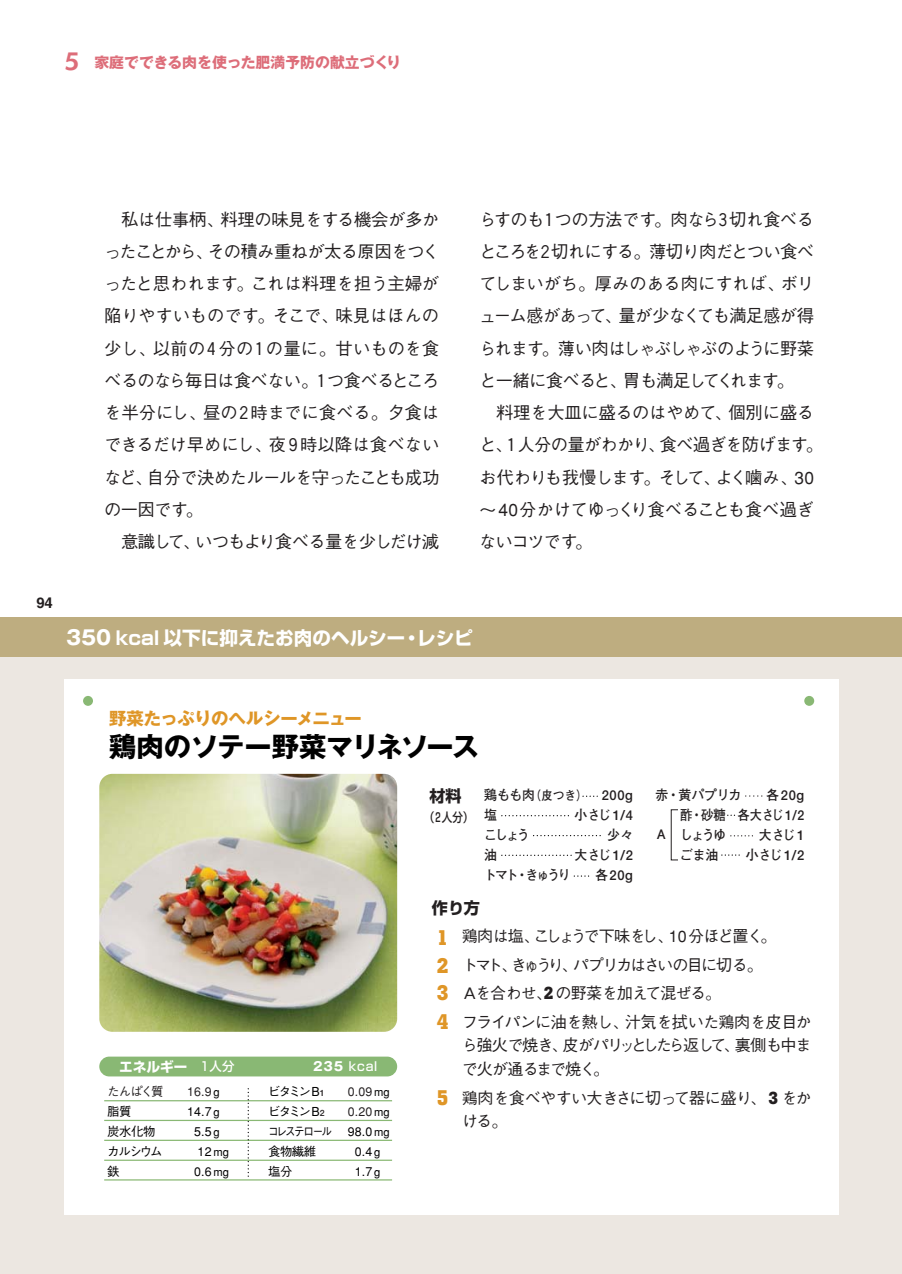
<style>
.page{position:relative;width:902px;height:1274px;background:#fff}
.page>*{position:absolute;margin:0;border:0;box-sizing:border-box;transform-origin:0 0}
.t1{font:700 27.3px "Gothic MB101";letter-spacing:-.015em;color:#000}
.t2{font:700 21.18px/27.5px "Geometric Slab 703 BT Xtra";color:#df9627;text-align:justify}
.t3{font:700 18.55px "Shin Go";color:#fff}
.t4{font:500 17.32px/32.2px "Gothic BBB";letter-spacing:-.04em;color:#231f20;text-align:justify}
.t5{font:700 17.32px "Gothic MB101";letter-spacing:-.03em;color:#df9627}
.t6{font:500 16.1px/28.5px "Gothic BBB";letter-spacing:-.065em;color:#231f20}
.t7{font:500 16.1px/23.6px "Gothic BBB";letter-spacing:-.04em;color:#231f20}
.t8{font:700 16.1px "Shin Go";color:#231f20}
.t9{font:700 14.88px "Gothic MB101";color:#dd6d79}
.t10{font:700 14.88px "Helvetica";color:#231f20}
.t11{font:700 13.65px/19.8px "Futo Go B101";letter-spacing:-.025em;color:#231f20;text-align:justify;scale:.95 1}
.t12{font:700 13.65px/19.8px "Futo Go B101";letter-spacing:.025em;color:#231f20;scale:.95 1}
.t13{font:700 13.65px "Shin Go";color:#fff}
.t14{font:700 13.65px "Futo Go B101";letter-spacing:-.025em;color:#231f20}
.t15{font:500 12.42px "Gothic BBB";letter-spacing:-.115em;color:#000}
.t16{font:500 12.42px "Gothic BBB";letter-spacing:-.065em;color:#231f20}
.t17{font:500 12.42px "Gothic BBB";letter-spacing:-.155em;color:#000;scale:.85 1}
.t18{font:500 12.42px "Shin Go";color:#fff}
.t19{font:500 12.42px "Shin Go";color:#231f20;scale:.85 1}
.s1{font-family:"Futura BT";font-weight:800;font-size:24.85px}
.s2{font-family:"Gothic MB101";font-size:19.78px}
.s3{font-size:12.42px}
.s4{font-weight:500;font-size:12.42px}
.s5{font-family:"Gothic MB101";font-weight:700}
.s6{color:#fff}
.s7{font-size:11.2px;color:#000}
.s8{font-size:11.2px}
.s9{font-family:"Futo Go B101";font-weight:700;font-size:8.75px;color:#231f20}
.s10{font-family:"Geometric Slab 703 BT Xtra";font-weight:700;font-size:17.32px}
</style>
<div class="page">
<div style="left:0;top:618px;width:901px;height:656px;background:#ece7e1"></div>
<div style="left:0;top:618px;width:901px;height:39px;background:#bead80"></div>
<div style="left:64px;top:680px;width:774px;height:535px;background:#fff"></div>
<img style="left:99px;top:774px;width:298px;height:258px;border-radius:13px">
<svg style="left:501px;top:815px;width:68px;height:1px"></svg>
<svg style="left:533px;top:835px;width:68px;height:1px"></svg>
<svg style="left:501px;top:855px;width:70px;height:1px"></svg>
<svg style="left:574px;top:875px;width:16px;height:2px"></svg>
<div style="left:83px;top:696px;width:10px;height:10px;background:#89b874;border-radius:50%"></div>
<div style="left:99px;top:1057px;width:298px;height:19px;background:#89b874;border-radius:10px"></div>
<hr style="left:104px;top:1100px;width:288px;height:1px;background:#89b874">
<hr style="left:104px;top:1120px;width:288px;height:1px;background:#89b874">
<hr style="left:104px;top:1140px;width:288px;height:1px;background:#89b874">
<hr style="left:104px;top:1160px;width:288px;height:1px;background:#89b874">
<hr style="left:104px;top:1179px;width:288px;height:2px;background:#89b874">
<svg style="left:247px;top:1089px;width:2px;height:91px"></svg>
<svg style="left:721px;top:854px;width:19px;height:2px"></svg>
<svg style="left:745px;top:795px;width:14px;height:2px"></svg>
<svg style="left:730px;top:835px;width:23px;height:1px"></svg>
<div style="left:804px;top:696px;width:10px;height:10px;background:#89b874;border-radius:50%"></div>
<p class="t9" style="left:64px;top:56px;width:338px"><span class="s1">5</span> 家庭でできる肉を使った肥満予防の献立づくり</p>
<p class="t4" style="left:104px;top:205px;width:336px;text-indent:17px">私は仕事柄、料理の味見をする機会が多かったことから、その積み重ねが太る原因をつくったと思われます。これは料理を担う主婦が陥りやすいものです。そこで、味見はほんの少し、以前の４分の１の量に。甘いものを食べるのなら毎日は食べない。１つ食べるところを半分にし、昼の２時までに食べる。夕食はできるだけ早めにし、夜９時以降は食べないなど、自分で決めたルールを守ったことも成功の一因です。</p>
<p class="t4" style="left:121px;top:528px;width:320px">意識して、いつもより食べる量を少しだけ減</p>
<p class="t4" style="left:479px;top:205px;width:336px">らすのも１つの方法です。肉なら３切れ食べるところを２切れにする。薄切り肉だとつい食べてしまいがち。厚みのある肉にすれば、ボリューム感があって、量が少なくても満足感が得られます。薄い肉はしゃぶしゃぶのように野菜と一緒に食べると、胃も満足してくれます。</p>
<p class="t4" style="left:479px;top:399px;width:345px;text-align:left;text-indent:17px">料理を大皿に盛るのはやめて、個別に盛ると、１人分の量がわかり、食べ過ぎを防げます。お代わりも我慢します。そして、よく噛み、30～40分かけてゆっくり食べることも食べ過ぎないコツです。</p>
<p class="t10" style="left:37px;top:598px;width:18px">94</p>
<p class="t3" style="left:66px;top:631px;width:408px"><span class="s2">350</span> kcal 以下に抑えたお肉のヘルシー・レシピ</p>
<p class="t5" style="left:109px;top:712px;width:254px">野菜たっぷりのヘルシーメニュー</p>
<h1 class="t1" style="left:109px;top:736px;width:371px">鶏肉のソテー野菜マリネソース</h1>
<p class="t8" style="left:429px;top:789px;width:34px">材料</p>
<p class="t19" style="left:424px;top:813px;width:60px">（２人分）</p>
<p class="t12" style="left:484px;top:787px;width:158px">鶏もも肉<span class="s3">（皮つき）</span> 200g塩</p>
<p class="t11" style="left:574px;top:807px;width:63px">小さじ1/4</p>
<p class="t11" style="left:484px;top:827px;width:50px">こしょう</p>
<p class="t11" style="left:607px;top:827px;width:29px">少々</p>
<p class="t11" style="left:484px;top:846px;width:15px">油</p>
<p class="t11" style="left:574px;top:846px;width:63px">大さじ1/2</p>
<p class="t11" style="left:484px;top:866px;width:93px">トマト・きゅうり</p>
<p class="t11" style="left:595px;top:866px;width:41px">各20g</p>
<p class="t8" style="left:432px;top:902px;width:49px">作り方</p>
<p class="t11" style="left:655px;top:787px;width:92px">赤・黄パプリカ</p>
<p class="t11" style="left:680px;top:787px;width:132px;text-indent:86px">各20g酢・砂糖 各大さじ1/2しょうゆ</p>
<p class="t11" style="left:758px;top:827px;width:49px">大さじ1</p>
<p class="t14" style="left:654px;top:829px;width:15px">Ａ</p>
<p class="t11" style="left:680px;top:846px;width:42px">ごま油</p>
<p class="t11" style="left:745px;top:846px;width:63px">小さじ1/2</p>
<p class="t13" style="left:119px;top:1061px;width:117px">エネルギー <span class="s4">１人分</span></p>
<p class="t18" style="left:313px;top:1062px;width:65px"><span class="s5">235</span> kcal</p>
<p class="t16" style="left:107px;top:1087px;width:58px">たんぱく質</p>
<p class="t16" style="left:187px;top:1087px;width:34px">16.9<span class="s6">,</span><span class="s7">g</span></p>
<p class="t15" style="left:107px;top:1107px;width:26px">脂質</p>
<p class="t15" style="left:187px;top:1107px;width:34px">14.7<span class="s6">,</span><span class="s8">g</span></p>
<p class="t15" style="left:107px;top:1127px;width:50px">炭水化物</p>
<p class="t15" style="left:194px;top:1127px;width:27px">5.5<span class="s6">,</span><span class="s8">g</span></p>
<p class="t15" style="left:107px;top:1146px;width:57px">カルシウム</p>
<p class="t15" style="left:197px;top:1146px;width:33px">12<span class="s6">,</span><span class="s8">mg</span></p>
<p class="t15" style="left:107px;top:1166px;width:14px">鉄</p>
<p class="t15" style="left:194px;top:1166px;width:36px">0.6<span class="s6">,</span><span class="s8">mg</span></p>
<p class="t15" style="left:268px;top:1087px;width:58px">ビタミン B<span class="s9">1</span></p>
<p class="t16" style="left:348px;top:1087px;width:43px">0.09<span class="s6">,</span><span class="s7">mg</span></p>
<p class="t15" style="left:268px;top:1107px;width:58px">ビタミン B<span class="s9">2</span></p>
<p class="t16" style="left:348px;top:1107px;width:43px">0.20<span class="s6">,</span><span class="s7">mg</span></p>
<p class="t17" style="left:268px;top:1127px;width:77px">コレステロール</p>
<p class="t15" style="left:348px;top:1127px;width:43px">98.0<span class="s6">,</span><span class="s8">mg</span></p>
<p class="t15" style="left:268px;top:1146px;width:50px">食物繊維</p>
<p class="t15" style="left:355px;top:1146px;width:27px">0.4<span class="s6">,</span><span class="s8">g</span></p>
<p class="t15" style="left:268px;top:1166px;width:26px">塩分</p>
<p class="t15" style="left:355px;top:1166px;width:27px">1.7<span class="s6">,</span><span class="s8">g</span></p>
<p class="t2" style="left:437px;top:925px;width:13px">1<br>2<br>3</p>
<p class="t2" style="left:437px;top:1009px;width:13px">4</p>
<p class="t2" style="left:437px;top:1086px;width:13px">5</p>
<p class="t6" style="left:461px;top:924px;width:351px">鶏肉は塩、こしょうで下味をし、10分ほど置く。<br>トマト、きゅうり、パプリカはさいの目に切る。<br>Ａを合わせ、<span class="s10">2</span> の野菜を加えて混ぜる。<br>フライパンに油を熱し、汁気を拭いた鶏肉を皮目か</p>
<p class="t6" style="left:461px;top:1036px;width:351px;line-height:23.6px">ら強火で焼き、皮がパリッとしたら返して、裏側も中まで火が通るまで焼く。</p>
<p class="t7" style="left:461px;top:1088px;width:351px">鶏肉を食べやすい大きさに切って器に盛り、 <span class="s10">3</span> をかける。</p>
</div>
